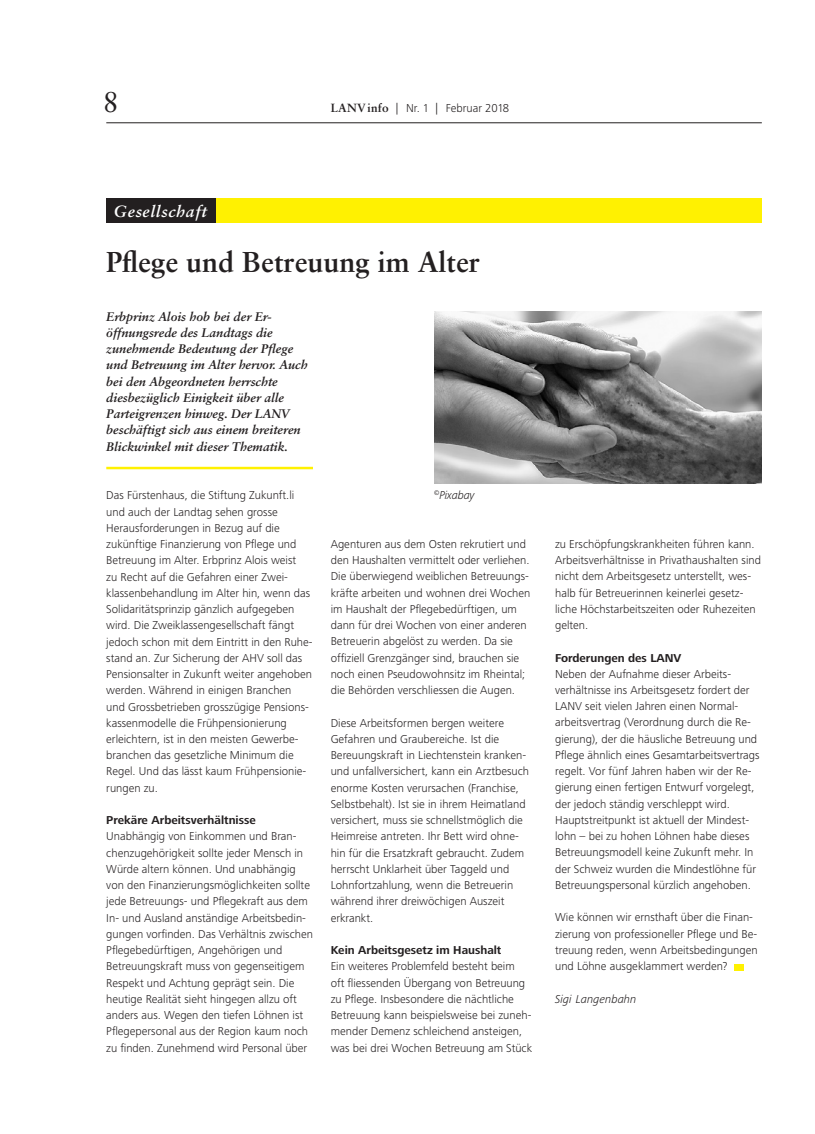
<style>
.page{position:relative;width:815px;height:1134px;background:#fff}
.page>*{position:absolute;margin:0;border:0;box-sizing:border-box;transform-origin:0 0}
.t1{font:700 28.75px "Sabon";color:#231f20}
.t2{font:28.75px "Sabon";color:#231f20}
.t3{font:italic 700 16.25px "Sabon";letter-spacing:.04em;color:#fff}
.t4{font:italic 700 12.5px/16.2px "Sabon";color:#231f20}
.t5{font:300 11.88px/16.2px "Frutiger Next LT";color:#231f20}
.t6{font:700 11.88px "Frutiger Next LT";color:#231f20}
.t7{font:italic 300 11.88px "Frutiger Next LT";color:#231f20}
.t8{font:italic 300 11.88px "Frutiger Next LT";letter-spacing:-.02em;color:#231f20}
.s1{font-family:"Sabon";font-weight:700}
</style>
<div class="page">
<hr style="left:106px;top:123px;width:656px;height:1px;background:#231f20">
<hr style="left:106px;top:467px;width:207px;height:2px;background:#fff101">
<div style="left:734px;top:964px;width:9px;height:7px;background:#fff101"></div>
<div style="left:171px;top:198px;width:591px;height:25px;background:#fff101"></div>
<div style="left:106px;top:198px;width:110px;height:25px;background:#231f20"></div>
<img style="left:434px;top:311px;width:328px;height:172px">
<h1 class="t2" style="left:103px;top:85px;width:17px">8</h1>
<p class="t5" style="left:331px;top:100px;width:180px"><span class="s1">LANV info</span> | Nr. 1 | Februar 2018</p>
<h2 class="t3" style="left:114px;top:201px;width:94px">Gesellschaft</h2>
<h1 class="t1" style="left:106px;top:244px;width:375px">Pflege und Betreuung im Alter</h1>
<p class="t4" style="left:106px;top:308px;width:203px">Erbprinz Alois hob bei der Er&shy;öffnungsrede des Landtags die zunehmende Bedeutung der Pflege und Betreuung im Alter hervor. Auch bei den Abgeordneten herrschte diesbezüglich Einigkeit über alle Parteigrenzen hinweg. Der LANV beschäftigt sich aus einem breiteren Blickwinkel mit dieser Thematik.</p>
<p class="t5" style="left:106px;top:487px;width:208px">Das Fürstenhaus, die Stiftung Zukunft.li und auch der Landtag sehen grosse Herausforderungen in Bezug auf die zukünftige Finanzierung von Pflege und Betreuung im Alter. Erbprinz Alois weist<br>zu Recht auf die Gefahren einer Zwei&shy;klassenbehandlung im Alter hin, wenn das Solidaritätsprinzip gänzlich aufgegeben wird. Die Zweiklassengesellschaft fängt jedoch schon mit dem Eintritt in den Ruhe&shy;stand an. Zur Sicherung der AHV soll das Pensionsalter in Zukunft weiter angehoben werden. Während in einigen Branchen und Grossbetrieben grosszügige Pensions&shy;kassenmodelle die Frühpensionierung erleichtern, ist in den meisten Gewerbe&shy;branchen das gesetzliche Minimum die Regel. Und das lässt kaum Frühpensionie&shy;rungen zu.</p>
<p class="t6" style="left:106px;top:814px;width:151px">Prekäre Arbeitsverhältnisse</p>
<p class="t5" style="left:106px;top:828px;width:208px">Unabhängig von Einkommen und Bran&shy;chenzugehörigkeit sollte jeder Mensch in Würde altern können. Und unabhängig von den Finanzierungsmöglichkeiten sollte jede Betreuungs- und Pflegekraft aus dem In- und Ausland anständige Arbeitsbedin&shy;gungen vorfinden. Das Verhältnis zwischen Pflegebedürftigen, Angehörigen und Betreuungskraft muss von gegenseitigem Respekt und Achtung geprägt sein. Die heutige Realität sieht hingegen allzu oft anders aus. Wegen den tiefen Löhnen ist Pflegepersonal aus der Region kaum noch zu finden. Zunehmend wird Personal über</p>
<p class="t8" style="left:434px;top:489px;width:42px"><sup>©</sup>Pixabay</p>
<p class="t5" style="left:331px;top:536px;width:201px">Agenturen aus dem Osten rekrutiert und den Haushalten vermittelt oder verliehen.<br>Die überwiegend weiblichen Betreuungs&shy;kräfte arbeiten und wohnen drei Wochen im Haushalt der Pflegebedürftigen, um dann für drei Wochen von einer anderen Betreuerin abgelöst zu werden. Da sie offiziell Grenzgänger sind, brauchen sie noch einen Pseudowohnsitz im Rheintal; die Behörden verschliessen die Augen.</p>
<p class="t5" style="left:331px;top:715px;width:200px">Diese Arbeitsformen bergen weitere Gefahren und Graubereiche. Ist die Bereuungskraft in Liechtenstein kranken&shy;und unfallversichert, kann ein Arztbesuch enorme Kosten verursachen (Franchise, Selbstbehalt). Ist sie in ihrem Heimatland versichert, muss sie schnellstmöglich die Heimreise antreten. Ihr Bett wird ohne&shy;hin für die Ersatzkraft gebraucht. Zudem herrscht Unklarheit über Taggeld und Lohnfortzahlung, wenn die Betreuerin während ihrer dreiwöchigen Auszeit erkrankt.</p>
<p class="t6" style="left:331px;top:943px;width:172px">Kein Arbeitsgesetz im Haushalt</p>
<p class="t5" style="left:331px;top:958px;width:203px">Ein weiteres Problemfeld besteht beim<br>oft fliessenden Übergang von Betreuung zu Pflege. Insbesondere die nächtliche Betreuung kann beispielsweise bei zuneh&shy;mender Demenz schleichend ansteigen, was bei drei Wochen Betreuung am Stück</p>
<p class="t5" style="left:555px;top:536px;width:207px">zu Erschöpfungskrankheiten führen kann.<br>Arbeitsverhältnisse in Privathaushalten sind nicht dem Arbeitsgesetz unterstellt, wes&shy;halb für Betreuerinnen keinerlei gesetz&shy;liche Höchstarbeitszeiten oder Ruhezeiten gelten.</p>
<p class="t6" style="left:555px;top:651px;width:128px">Forderungen des LANV</p>
<p class="t5" style="left:555px;top:666px;width:206px">Neben der Aufnahme dieser Arbeits&shy;verhältnisse ins Arbeitsgesetz fordert der LANV seit vielen Jahren einen Normal&shy;arbeitsvertrag (Verordnung durch die Re&shy;gierung), der die häusliche Betreuung und Pflege ähnlich eines Gesamtarbeitsvertrags regelt. Vor fünf Jahren haben wir der Re&shy;gierung einen fertigen Entwurf vorgelegt, der jedoch ständig verschleppt wird.<br>Hauptstreitpunkt ist aktuell der Mindest&shy;lohn – bei zu hohen Löhnen habe dieses Betreuungsmodell keine Zukunft mehr. In der Schweiz wurden die Mindestlöhne für Betreuungspersonal kürzlich angehoben.</p>
<p class="t5" style="left:555px;top:909px;width:204px">Wie können wir ernsthaft über die Finan&shy;zierung von professioneller Pflege und Be&shy;treuung reden, wenn Arbeitsbedingungen und Löhne ausgeklammert werden?</p>
<p class="t7" style="left:555px;top:993px;width:83px">Sigi Langenbahn</p>
</div>
